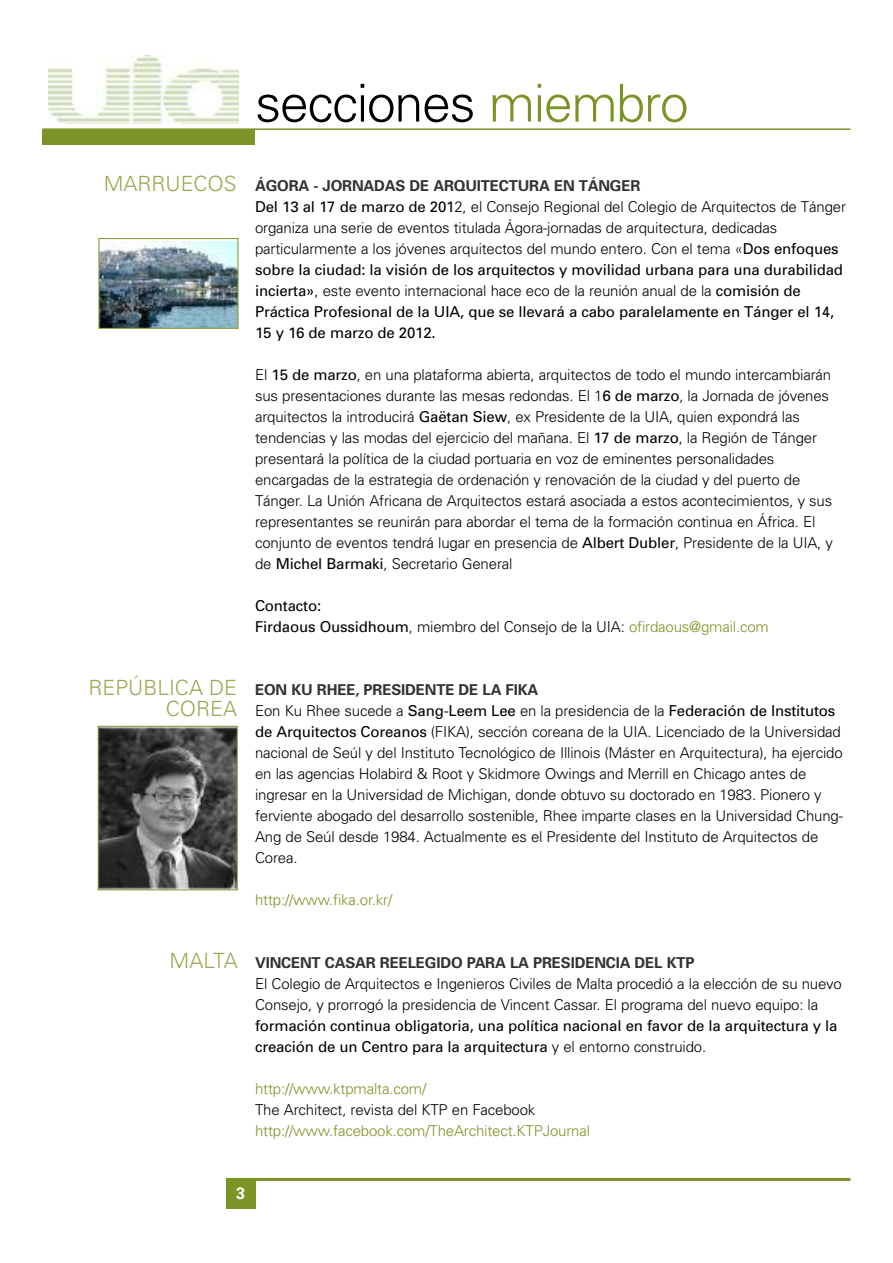
<style>
.page{position:relative;width:893px;height:1263px;background:#fff}
.page>*{position:absolute;margin:0;border:0;box-sizing:border-box;transform-origin:0 0}
.t1{font:300 52.2px "Univers";letter-spacing:-.03em;color:#000}
.t2{font:300 21px/21px "Univers";color:#96aa51;text-align:right}
.t3{font:700 16.5px "Univers";color:#fff}
.t4{font:300 15px/21px "Univers";letter-spacing:-.01em;color:#000}
.t5{font:15px/21px "Univers";letter-spacing:-.01em;color:#000}
.t6{font:300 15px "Univers";letter-spacing:-.01em;color:#7b9425}
.t7{font:700 15px "Univers";letter-spacing:-.01em;color:#333}
.s1{color:#7b9425}
.s2{font-weight:700;color:#333}
.s3{font-weight:400}
.s4{font-weight:300}
.s5{font-weight:300;color:#7b9425}
</style>
<div class="page">
<hr style="left:43px;top:128px;width:807px;height:2px;background:#7b9425">
<div style="left:226px;top:1178px;width:29px;height:30px;background:#7b9425"></div>
<hr style="left:226px;top:1178px;width:624px;height:3px;background:#7b9425">
<div style="left:43px;top:129px;width:212px;height:16px;background:#7b9425"></div>
<img style="left:49px;top:56px;width:189px;height:68px">
<img style="left:101px;top:241px;width:135px;height:86px">
<div style="left:99px;top:238px;width:139px;height:91px;border:1px solid #7b9425"></div>
<img style="left:100px;top:728px;width:136px;height:160px">
<div style="left:98px;top:726px;width:140px;height:164px;border:1px solid #7b9425"></div>
<h1 class="t1" style="left:255px;top:84px;width:435px">secciones <span class="s1">miembro</span></h1>
<h2 class="t2" style="left:104px;top:175px;width:135px">MARRUECOS</h2>
<h2 class="t2" style="left:89px;top:679px;width:150px">REPÚBLICA DE<br>COREA</h2>
<p class="t4" style="left:255px;top:177px;width:592px"><span class="s2">ÁGORA - JORNADAS DE ARQUITECTURA EN TÁNGER<br></span><span class="s3">Del 13 al 17 de marzo de 201</span>2, el Consejo Regional del Colegio de Arquitectos de Tánger organiza una serie de eventos titulada Ágora-jornadas de arquitectura, dedicadas particularmente a los jóvenes arquitectos del mundo entero. Con el tema «<span class="s3">Dos enfoques sobre la ciudad: la visión de los arquitectos y movilidad urbana para una durabilidad incierta»</span>, este evento internacional hace eco de la reunión anual de la <span class="s3">comisión de Práctica Profesional de la UIA, que se llevará a cabo paralelamente en Tánger el 14, 15 y 16 de marzo de 2012.</span></p>
<p class="t4" style="left:255px;top:366px;width:579px">El <span class="s3">15 de marzo</span>, en una plataforma abierta, arquitectos de todo el mundo intercambiarán sus presentaciones durante las mesas redondas. El 1<span class="s3">6 de marzo</span>, la Jornada de jóvenes arquitectos la introducirá <span class="s3">Gaëtan Siew</span>, ex Presidente de la UIA, quien expondrá las tendencias y las modas del ejercicio del mañana. El <span class="s3">17 de marzo</span>, la Región de Tánger presentará la política de la ciudad portuaria en voz de eminentes personalidades encargadas de la estrategia de ordenación y renovación de la ciudad y del puerto de Tánger. La Unión Africana de Arquitectos estará asociada a estos acontecimientos, y sus representantes se reunirán para abordar el tema de la formación continua en África. El conjunto de eventos tendrá lugar en presencia de <span class="s3">Albert Dubler</span>, Presidente de la UIA, y de <span class="s3">Michel Barmaki</span>, Secretario General</p>
<p class="t5" style="left:255px;top:597px;width:515px">Contacto:<br>Firdaous Oussidhoum<span class="s4">, miembro del Consejo de la UIA:</span> <span class="s5">ofirdaous@gmail.com</span></p>
<p class="t4" style="left:255px;top:681px;width:589px"><span class="s2">EON KU RHEE, PRESIDENTE DE LA FIKA<br></span>Eon Ku Rhee sucede a <span class="s3">Sang-Leem Lee</span> en la presidencia de la <span class="s3">Federación de Institutos de Arquitectos Coreanos</span> (FIKA), sección coreana de la UIA. Licenciado de la Universidad nacional de Seúl y del Instituto Tecnológico de Illinois (Máster en Arquitectura), ha ejercido en las agencias Holabird &amp; Root y Skidmore Owings and Merrill en Chicago antes de ingresar en la Universidad de Michigan, donde obtuvo su doctorado en 1983. Pionero y ferviente abogado del desarrollo sostenible, Rhee imparte clases en la Universidad Chung-Ang de Seúl desde 1984. Actualmente es el Presidente del Instituto de Arquitectos de Corea.</p>
<p class="t6" style="left:255px;top:894px;width:139px">http://www.fika.or.kr/</p>
<h2 class="t2" style="left:170px;top:952px;width:70px">MALTA</h2>
<p class="t7" style="left:255px;top:957px;width:441px">VINCENT CASAR REELEGIDO PARA LA PRESIDENCIA DEL KTP</p>
<p class="t4" style="left:255px;top:975px;width:588px">El Colegio de Arquitectos e Ingenieros Civiles de Malta procedió a la elección de su nuevo<br>Consejo, y prorrogó la presidencia de Vincent Cassar. El programa del nuevo equipo: la</p>
<p class="t5" style="left:255px;top:1017px;width:584px">formación continua obligatoria, una política nacional en favor de la arquitectura y la creación de un Centro para la arquitectura <span class="s4">y el entorno construido.</span></p>
<p class="t6" style="left:255px;top:1083px;width:173px">http://www.ktpmalta.com/</p>
<p class="t4" style="left:255px;top:1101px;width:282px">The Architect, revista del KTP en Facebook</p>
<p class="t6" style="left:255px;top:1125px;width:336px">http://www.facebook.com/TheArchitect.KTPJournal</p>
<p class="t3" style="left:236px;top:1187px;width:11px">3</p>
</div>
